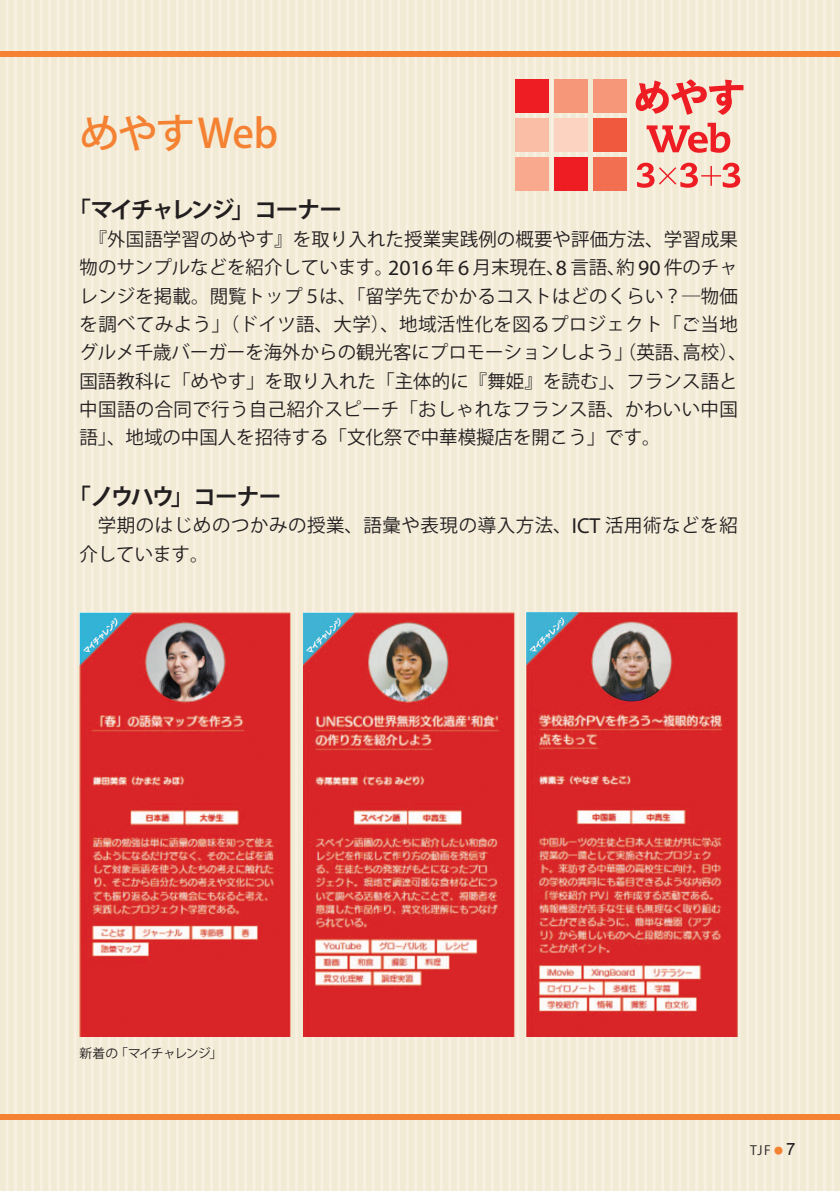
<style>
.page{position:relative;width:840px;height:1191px;background:#fff}
.page>*{position:absolute;margin:0;border:0;box-sizing:border-box;transform-origin:0 0}
.t1{font:500 39.6px "Koz Go Pro";letter-spacing:-.035em;color:#f48232}
.t2{font:700 22.6px "Koz Go Pro";letter-spacing:-.075em;color:#231f20}
.t3{font:18.4px/28.4px "Koz Go Pro";letter-spacing:.005em;color:#231f20}
.t4{font:18.4px/28.4px "Koz Go Pro";letter-spacing:.03em;color:#231f20}
.t5{font:12.8px "Koz Go Pro";letter-spacing:-.06em;color:#231f20}
.t6{font:12.8px "Koz Go Pro";letter-spacing:-.035em;color:#231f20}
.s1{font-family:"Myriad Pro";font-size:21.8px}
.s2{font-size:9px;color:#f48232}
.s3{font-family:"Arial";font-size:17px}
</style>
<div class="page">
<div style="left:0;top:0;width:839px;height:1191px;background:#f1ebd6"></div>
<hr style="left:6px;top:0;width:3px;height:1191px;background:#f9f0e2">
<hr style="left:14px;top:0;width:3px;height:1191px;background:#f9f0e2">
<hr style="left:23px;top:0;width:3px;height:1191px;background:#f9f0e2">
<hr style="left:31px;top:0;width:3px;height:1191px;background:#f9f0e2">
<hr style="left:40px;top:0;width:3px;height:1191px;background:#f9f0e2">
<hr style="left:48px;top:0;width:3px;height:1191px;background:#f9f0e2">
<hr style="left:57px;top:0;width:3px;height:1191px;background:#f9f0e2">
<hr style="left:65px;top:0;width:3px;height:1191px;background:#f9f0e2">
<hr style="left:74px;top:0;width:3px;height:1191px;background:#f9f0e2">
<hr style="left:82px;top:0;width:3px;height:1191px;background:#f9f0e2">
<hr style="left:91px;top:0;width:3px;height:1191px;background:#f9f0e2">
<hr style="left:99px;top:0;width:3px;height:1191px;background:#f9f0e2">
<hr style="left:108px;top:0;width:3px;height:1191px;background:#f9f0e2">
<hr style="left:116px;top:0;width:3px;height:1191px;background:#f9f0e2">
<hr style="left:125px;top:0;width:3px;height:1191px;background:#f9f0e2">
<hr style="left:133px;top:0;width:3px;height:1191px;background:#f9f0e2">
<hr style="left:142px;top:0;width:3px;height:1191px;background:#f9f0e2">
<hr style="left:150px;top:0;width:3px;height:1191px;background:#f9f0e2">
<hr style="left:159px;top:0;width:3px;height:1191px;background:#f9f0e2">
<hr style="left:167px;top:0;width:3px;height:1191px;background:#f9f0e2">
<hr style="left:176px;top:0;width:3px;height:1191px;background:#f9f0e2">
<hr style="left:184px;top:0;width:3px;height:1191px;background:#f9f0e2">
<hr style="left:193px;top:0;width:3px;height:1191px;background:#f9f0e2">
<hr style="left:201px;top:0;width:3px;height:1191px;background:#f9f0e2">
<hr style="left:210px;top:0;width:3px;height:1191px;background:#f9f0e2">
<hr style="left:218px;top:0;width:3px;height:1191px;background:#f9f0e2">
<hr style="left:227px;top:0;width:3px;height:1191px;background:#f9f0e2">
<hr style="left:235px;top:0;width:3px;height:1191px;background:#f9f0e2">
<hr style="left:244px;top:0;width:3px;height:1191px;background:#f9f0e2">
<hr style="left:252px;top:0;width:3px;height:1191px;background:#f9f0e2">
<hr style="left:261px;top:0;width:3px;height:1191px;background:#f9f0e2">
<hr style="left:269px;top:0;width:3px;height:1191px;background:#f9f0e2">
<hr style="left:278px;top:0;width:3px;height:1191px;background:#f9f0e2">
<hr style="left:286px;top:0;width:3px;height:1191px;background:#f9f0e2">
<hr style="left:295px;top:0;width:3px;height:1191px;background:#f9f0e2">
<hr style="left:303px;top:0;width:3px;height:1191px;background:#f9f0e2">
<hr style="left:312px;top:0;width:3px;height:1191px;background:#f9f0e2">
<hr style="left:320px;top:0;width:3px;height:1191px;background:#f9f0e2">
<hr style="left:329px;top:0;width:3px;height:1191px;background:#f9f0e2">
<hr style="left:337px;top:0;width:3px;height:1191px;background:#f9f0e2">
<hr style="left:346px;top:0;width:3px;height:1191px;background:#f9f0e2">
<hr style="left:354px;top:0;width:3px;height:1191px;background:#f9f0e2">
<hr style="left:363px;top:0;width:3px;height:1191px;background:#f9f0e2">
<hr style="left:371px;top:0;width:3px;height:1191px;background:#f9f0e2">
<hr style="left:380px;top:0;width:3px;height:1191px;background:#f9f0e2">
<hr style="left:388px;top:0;width:3px;height:1191px;background:#f9f0e2">
<hr style="left:397px;top:0;width:3px;height:1191px;background:#f9f0e2">
<hr style="left:405px;top:0;width:3px;height:1191px;background:#f9f0e2">
<hr style="left:414px;top:0;width:3px;height:1191px;background:#f9f0e2">
<hr style="left:422px;top:0;width:3px;height:1191px;background:#f9f0e2">
<hr style="left:431px;top:0;width:3px;height:1191px;background:#f9f0e2">
<hr style="left:439px;top:0;width:3px;height:1191px;background:#f9f0e2">
<hr style="left:448px;top:0;width:3px;height:1191px;background:#f9f0e2">
<hr style="left:456px;top:0;width:3px;height:1191px;background:#f9f0e2">
<hr style="left:465px;top:0;width:3px;height:1191px;background:#f9f0e2">
<hr style="left:473px;top:0;width:3px;height:1191px;background:#f9f0e2">
<hr style="left:482px;top:0;width:3px;height:1191px;background:#f9f0e2">
<hr style="left:490px;top:0;width:3px;height:1191px;background:#f9f0e2">
<hr style="left:499px;top:0;width:3px;height:1191px;background:#f9f0e2">
<hr style="left:507px;top:0;width:3px;height:1191px;background:#f9f0e2">
<hr style="left:516px;top:0;width:3px;height:1191px;background:#f9f0e2">
<hr style="left:524px;top:0;width:3px;height:1191px;background:#f9f0e2">
<hr style="left:533px;top:0;width:3px;height:1191px;background:#f9f0e2">
<hr style="left:541px;top:0;width:3px;height:1191px;background:#f9f0e2">
<hr style="left:550px;top:0;width:3px;height:1191px;background:#f9f0e2">
<hr style="left:558px;top:0;width:3px;height:1191px;background:#f9f0e2">
<hr style="left:567px;top:0;width:3px;height:1191px;background:#f9f0e2">
<hr style="left:575px;top:0;width:3px;height:1191px;background:#f9f0e2">
<hr style="left:584px;top:0;width:3px;height:1191px;background:#f9f0e2">
<hr style="left:592px;top:0;width:3px;height:1191px;background:#f9f0e2">
<hr style="left:601px;top:0;width:3px;height:1191px;background:#f9f0e2">
<hr style="left:609px;top:0;width:3px;height:1191px;background:#f9f0e2">
<hr style="left:618px;top:0;width:3px;height:1191px;background:#f9f0e2">
<hr style="left:626px;top:0;width:3px;height:1191px;background:#f9f0e2">
<hr style="left:635px;top:0;width:3px;height:1191px;background:#f9f0e2">
<hr style="left:643px;top:0;width:3px;height:1191px;background:#f9f0e2">
<hr style="left:652px;top:0;width:3px;height:1191px;background:#f9f0e2">
<hr style="left:660px;top:0;width:3px;height:1191px;background:#f9f0e2">
<hr style="left:669px;top:0;width:3px;height:1191px;background:#f9f0e2">
<hr style="left:677px;top:0;width:3px;height:1191px;background:#f9f0e2">
<hr style="left:686px;top:0;width:3px;height:1191px;background:#f9f0e2">
<hr style="left:694px;top:0;width:3px;height:1191px;background:#f9f0e2">
<hr style="left:703px;top:0;width:3px;height:1191px;background:#f9f0e2">
<hr style="left:711px;top:0;width:3px;height:1191px;background:#f9f0e2">
<hr style="left:720px;top:0;width:3px;height:1191px;background:#f9f0e2">
<hr style="left:729px;top:0;width:2px;height:1191px;background:#f9f0e2">
<hr style="left:737px;top:0;width:3px;height:1191px;background:#f9f0e2">
<hr style="left:746px;top:0;width:2px;height:1191px;background:#f9f0e2">
<hr style="left:754px;top:0;width:3px;height:1191px;background:#f9f0e2">
<hr style="left:763px;top:0;width:2px;height:1191px;background:#f9f0e2">
<hr style="left:771px;top:0;width:3px;height:1191px;background:#f9f0e2">
<hr style="left:780px;top:0;width:2px;height:1191px;background:#f9f0e2">
<hr style="left:788px;top:0;width:3px;height:1191px;background:#f9f0e2">
<hr style="left:797px;top:0;width:2px;height:1191px;background:#f9f0e2">
<hr style="left:805px;top:0;width:3px;height:1191px;background:#f9f0e2">
<hr style="left:814px;top:0;width:2px;height:1191px;background:#f9f0e2">
<hr style="left:822px;top:0;width:3px;height:1191px;background:#f9f0e2">
<hr style="left:831px;top:0;width:2px;height:1191px;background:#f9f0e2">
<div style="left:0;top:51px;width:839px;height:6px;background:#f48232"></div>
<div style="left:0;top:1114px;width:839px;height:6px;background:#f48232"></div>
<div style="left:515px;top:80px;width:33px;height:33px;background:#ee1d23"></div>
<div style="left:553px;top:80px;width:34px;height:33px;background:#f6977a"></div>
<div style="left:592px;top:80px;width:33px;height:33px;background:#f6977a"></div>
<div style="left:515px;top:118px;width:33px;height:34px;background:#fabda6"></div>
<div style="left:553px;top:118px;width:34px;height:34px;background:#fcd2c0"></div>
<div style="left:592px;top:118px;width:33px;height:34px;background:#f0593e"></div>
<div style="left:515px;top:157px;width:33px;height:34px;background:#f8a98e"></div>
<div style="left:553px;top:157px;width:34px;height:34px;background:#ee1d23"></div>
<div style="left:592px;top:157px;width:33px;height:34px;background:#f36f51"></div>
<svg style="left:635px;top:79px;width:108px;height:36px"></svg>
<svg style="left:646px;top:123px;width:83px;height:30px"></svg>
<svg style="left:637px;top:163px;width:102px;height:25px"></svg>
<img style="left:79px;top:612px;width:211px;height:424px">
<img style="left:303px;top:612px;width:211px;height:424px">
<img style="left:526px;top:612px;width:211px;height:424px">
<h1 class="t1" style="left:79px;top:108px;width:200px">めやすWeb</h1>
<p class="t2" style="left:68px;top:196px;width:275px">「マイチャレンジ」コーナー</p>
<p class="t3" style="left:79px;top:225px;width:668px;text-indent:9px">『外国語学習のめやす』を取り入れた授業実践例の概要や評価方法、学習成果物のサンプルなどを紹介しています。<span class="s1">2016</span> 年 <span class="s1">6</span> 月末現在、<span class="s1">8</span> 言語、約 <span class="s1">90</span> 件のチャレンジを掲載。閲覧トップ５は、「留学先でかかるコストはどのくらい？―物価を調べてみよう」（ドイツ語、大学）、地域活性化を図るプロジェクト「ご当地グルメ千歳バーガーを海外からの観光客にプロモーションしよう」（英語、高校）、国語教科に「めやす」を取り入れた「主体的に『舞姫』を読む」、フランス語と中国語の合同で行う自己紹介スピーチ「おしゃれなフランス語、かわいい中国語」、地域の中国人を招待する「文化祭で中華模擬店を開こう」です。</p>
<p class="t2" style="left:68px;top:482px;width:215px">「ノウハウ」コーナー</p>
<p class="t4" style="left:79px;top:512px;width:659px;text-indent:18px">学期のはじめのつかみの授業、語彙や表現の導入方法、<span class="s1">ICT</span> 活用術などを紹介しています。</p>
<p class="t5" style="left:79px;top:1044px;width:144px">新着の「マイチャレンジ」</p>
<p class="t6" style="left:749px;top:1142px;width:47px">TJF <span class="s2">●</span><span class="s3">7</span></p>
</div>
